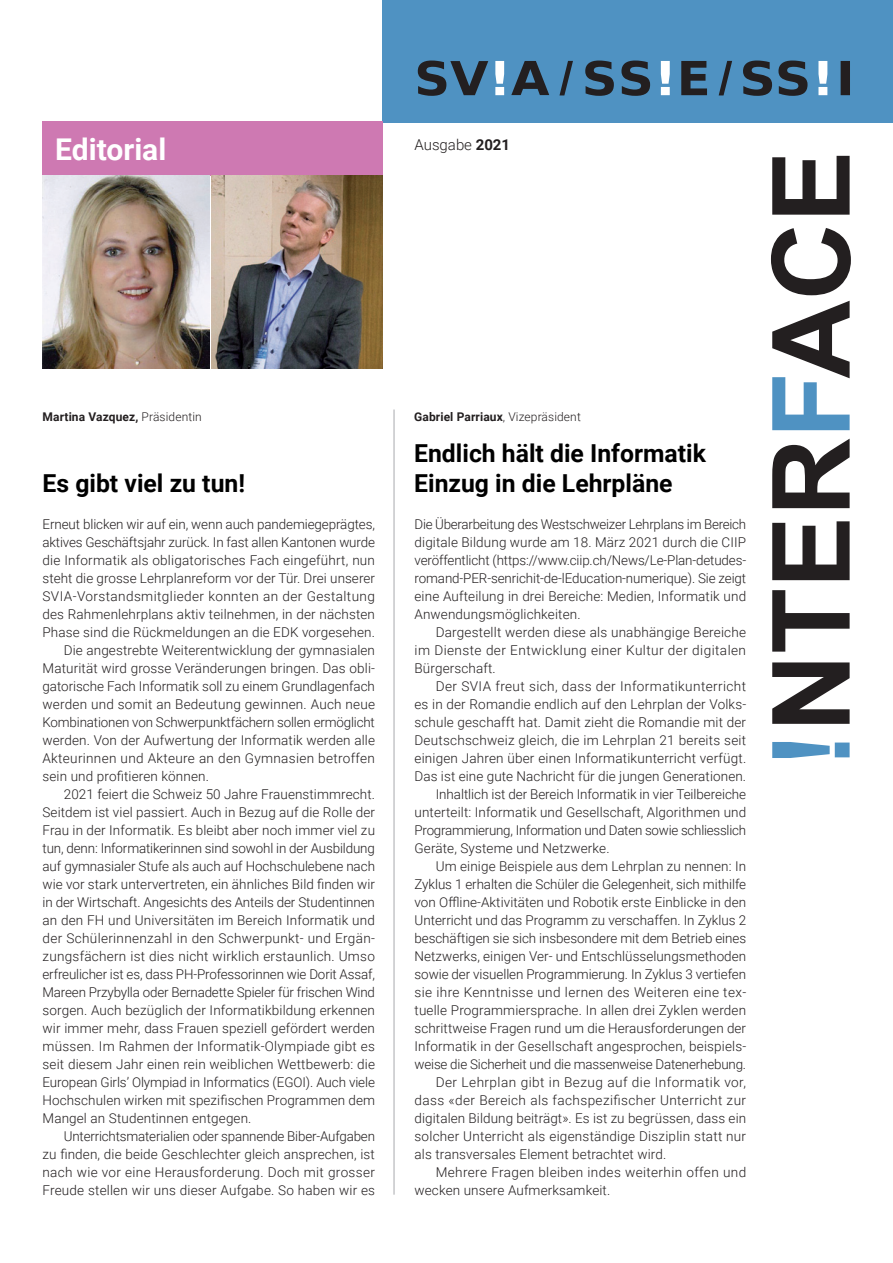
<style>
.page{position:relative;width:893px;height:1263px;background:#fff}
.page>*{position:absolute;margin:0;border:0;box-sizing:border-box;transform-origin:0 0}
.t1{font:700 108px "Arial";color:#231f20}
.t2{font:700 30px "Roboto";color:#fff}
.t3{font:700 24.75px/29.7px "Roboto";color:#000}
.t4{font:300 15px "Roboto";color:#231f20}
.t5{font:300 13.5px/18px "Roboto";letter-spacing:.01em;color:#231f20;text-align:justify}
.t6{font:300 13.5px "Roboto";letter-spacing:-.01em;color:#231f20}
.t7{font:300 13.5px "Roboto";letter-spacing:.03em;color:#231f20}
.t8{font:300 13.5px "Roboto";letter-spacing:-.015em;color:#231f20}
.t9{font:700 12px "Roboto";letter-spacing:.01em;color:#231f20}
.s1{font-weight:700}
.s2{font-weight:300}
.s3{color:#4f92c2}
</style>
<div class="page">
<div style="left:383px;top:0;width:510px;height:122px;background:#4f92c2"></div>
<div style="left:43px;top:122px;width:340px;height:54px;background:#ce79b2"></div>
<svg style="left:418px;top:61px;width:131px;height:35px"></svg>
<svg style="left:743px;top:61px;width:107px;height:35px"></svg>
<svg style="left:585px;top:61px;width:122px;height:35px"></svg>
<svg style="left:559px;top:61px;width:14px;height:34px"></svg>
<svg style="left:719px;top:61px;width:13px;height:34px"></svg>
<img style="left:43px;top:176px;width:166px;height:193px">
<img style="left:211px;top:176px;width:172px;height:193px">
<hr style="left:394px;top:409px;width:1px;height:786px;background:#a8a9ad">
<h2 class="t2" style="left:55px;top:128px;width:113px">Editorial</h2>
<p class="t4" style="left:414px;top:134px;width:97px">Ausgabe <span class="s1">2021</span></p>
<p class="t9" style="left:43px;top:408px;width:161px">Martina Vazquez, <span class="s2">Präsidentin</span></p>
<p class="t9" style="left:414px;top:408px;width:168px">Gabriel Parriaux<span class="s2">, Vizepräsident</span></p>
<h3 class="t3" style="left:43px;top:468px;width:204px">Es gibt viel zu tun!</h3>
<p class="t5" style="left:43px;top:514px;width:334px">Erneut blicken wir auf ein, wenn auch pandemiegeprägtes,</p>
<p class="t6" style="left:43px;top:532px;width:334px">aktives Geschäftsjahr zurück. In fast allen Kantonen wurde</p>
<p class="t5" style="left:43px;top:550px;width:334px">die Informatik als obligatorisches Fach eingeführt, nun</p>
<p class="t5" style="left:43px;top:568px;width:334px">steht die grosse Lehrplanreform vor der Tür. Drei unserer</p>
<p class="t7" style="left:43px;top:586px;width:334px">SVIA-Vorstandsmitglieder konnten an der Gestaltung</p>
<p class="t5" style="left:43px;top:604px;width:334px">des Rahmenlehrplans aktiv teilnehmen, in der nächsten</p>
<p class="t5" style="left:43px;top:622px;width:334px">Phase sind die Rückmeldungen an die EDK vorgesehen.</p>
<p class="t5" style="left:64px;top:640px;width:313px">Die angestrebte Weiterentwicklung der gymnasialen</p>
<p class="t5" style="left:43px;top:658px;width:334px">Maturität wird grosse Veränderungen bringen. Das obli-</p>
<p class="t5" style="left:43px;top:676px;width:334px">gatorische Fach Informatik soll zu einem Grundlagenfach</p>
<p class="t5" style="left:43px;top:694px;width:334px">werden und somit an Bedeutung gewinnen. Auch neue</p>
<p class="t6" style="left:43px;top:712px;width:334px">Kombinationen von Schwerpunktfächern sollen ermöglicht</p>
<p class="t5" style="left:43px;top:730px;width:334px">werden. Von der Aufwertung der Informatik werden alle</p>
<p class="t5" style="left:43px;top:748px;width:334px">Akteurinnen und Akteure an den Gymnasien betroffen</p>
<p class="t5" style="left:43px;top:766px;width:168px">sein und profitieren können.</p>
<p class="t5" style="left:64px;top:784px;width:313px">2021 feiert die Schweiz 50 Jahre Frauenstimmrecht.</p>
<p class="t5" style="left:43px;top:802px;width:334px">Seitdem ist viel passiert. Auch in Bezug auf die Rolle der</p>
<p class="t5" style="left:43px;top:820px;width:334px">Frau in der Informatik. Es bleibt aber noch immer viel zu</p>
<p class="t6" style="left:43px;top:838px;width:334px">tun, denn: Informatikerinnen sind sowohl in der Ausbildung</p>
<p class="t5" style="left:43px;top:856px;width:334px">auf gymnasialer Stufe als auch auf Hochschulebene nach</p>
<p class="t5" style="left:43px;top:874px;width:334px">wie vor stark untervertreten, ein ähnliches Bild finden wir</p>
<p class="t5" style="left:43px;top:892px;width:334px">in der Wirtschaft. Angesichts des Anteils der Studentinnen</p>
<p class="t5" style="left:43px;top:910px;width:334px">an den FH und Universitäten im Bereich Informatik und</p>
<p class="t5" style="left:43px;top:928px;width:334px">der Schülerinnenzahl in den Schwerpunkt- und Ergän-</p>
<p class="t5" style="left:43px;top:946px;width:334px">zungsfächern ist dies nicht wirklich erstaunlich. Umso</p>
<p class="t6" style="left:43px;top:964px;width:334px">erfreulicher ist es, dass PH-Professorinnen wie Dorit Assaf,</p>
<p class="t6" style="left:43px;top:982px;width:334px">Mareen Przybylla oder Bernadette Spieler für frischen Wind</p>
<p class="t5" style="left:43px;top:1000px;width:334px">sorgen. Auch bezüglich der Informatikbildung erkennen</p>
<p class="t5" style="left:43px;top:1018px;width:334px">wir immer mehr, dass Frauen speziell gefördert werden</p>
<p class="t5" style="left:43px;top:1036px;width:334px">müssen. Im Rahmen der Informatik-Olympiade gibt es</p>
<p class="t5" style="left:43px;top:1054px;width:334px">seit diesem Jahr einen rein weiblichen Wettbewerb: die</p>
<p class="t5" style="left:43px;top:1072px;width:334px">European Girls’ Olympiad in Informatics (EGOI). Auch viele</p>
<p class="t5" style="left:43px;top:1090px;width:334px">Hochschulen wirken mit spezifischen Programmen dem</p>
<p class="t5" style="left:43px;top:1108px;width:211px">Mangel an Studentinnen entgegen.</p>
<p class="t8" style="left:64px;top:1126px;width:313px">Unterrichtsmaterialien oder spannende Biber-Aufgaben</p>
<p class="t5" style="left:43px;top:1144px;width:334px">zu finden, die beide Geschlechter gleich ansprechen, ist</p>
<p class="t5" style="left:43px;top:1162px;width:334px">nach wie vor eine Herausforderung. Doch mit grosser</p>
<p class="t5" style="left:43px;top:1180px;width:334px">Freude stellen wir uns dieser Aufgabe. So haben wir es</p>
<h3 class="t3" style="left:414px;top:437px;width:293px">Endlich hält die Informatik<br>Einzug in die Lehrpläne</h3>
<p class="t5" style="left:414px;top:514px;width:333px">Die Überarbeitung des Westschweizer Lehrplans im Bereich digitale Bildung wurde am 18. März 2021 durch die CIIP veröffentlicht (https://www.ciip.ch/News/Le-Plan-detudes&shy;romand-PER-senrichit-de-lEducation-numerique). Sie zeigt eine Aufteilung in drei Bereiche: Medien, Informatik und Anwendungsmöglichkeiten.</p>
<p class="t5" style="left:414px;top:622px;width:333px;text-indent:21px">Dargestellt werden diese als unabhängige Bereiche im Dienste der Entwicklung einer Kultur der digitalen Bürgerschaft.</p>
<p class="t7" style="left:436px;top:676px;width:312px">Der SVIA freut sich, dass der Informatikunterricht</p>
<p class="t5" style="left:414px;top:694px;width:333px">es in der Romandie endlich auf den Lehrplan der Volks-</p>
<p class="t5" style="left:414px;top:712px;width:333px">schule geschafft hat. Damit zieht die Romandie mit der</p>
<p class="t5" style="left:414px;top:730px;width:333px">Deutschschweiz gleich, die im Lehrplan 21 bereits seit</p>
<p class="t5" style="left:414px;top:748px;width:333px">einigen Jahren über einen Informatikunterricht verfügt.</p>
<p class="t5" style="left:414px;top:766px;width:333px">Das ist eine gute Nachricht für die jungen Generationen.</p>
<p class="t5" style="left:436px;top:784px;width:312px">Inhaltlich ist der Bereich Informatik in vier Teilbereiche</p>
<p class="t5" style="left:414px;top:802px;width:333px">unterteilt: Informatik und Gesellschaft, Algorithmen und</p>
<p class="t8" style="left:414px;top:820px;width:333px">Programmierung, Information und Daten sowie schliesslich</p>
<p class="t5" style="left:414px;top:838px;width:197px">Geräte, Systeme und Netzwerke.</p>
<p class="t5" style="left:436px;top:856px;width:312px">Um einige Beispiele aus dem Lehrplan zu nennen: In</p>
<p class="t5" style="left:414px;top:874px;width:333px">Zyklus 1 erhalten die Schüler die Gelegenheit, sich mithilfe</p>
<p class="t5" style="left:414px;top:892px;width:333px">von Offline-Aktivitäten und Robotik erste Einblicke in den</p>
<p class="t5" style="left:414px;top:910px;width:333px">Unterricht und das Programm zu verschaffen. In Zyklus 2</p>
<p class="t5" style="left:414px;top:928px;width:333px">beschäftigen sie sich insbesondere mit dem Betrieb eines</p>
<p class="t5" style="left:414px;top:946px;width:333px">Netzwerks, einigen Ver- und Entschlüsselungsmethoden</p>
<p class="t5" style="left:414px;top:964px;width:333px">sowie der visuellen Programmierung. In Zyklus 3 vertiefen</p>
<p class="t7" style="left:414px;top:982px;width:333px">sie ihre Kenntnisse und lernen des Weiteren eine tex-</p>
<p class="t5" style="left:414px;top:1000px;width:333px">tuelle Programmiersprache. In allen drei Zyklen werden</p>
<p class="t5" style="left:414px;top:1018px;width:333px">schrittweise Fragen rund um die Herausforderungen der</p>
<p class="t5" style="left:414px;top:1036px;width:332px">Informatik in der Gesellschaft angesprochen, beispiels-</p>
<p class="t6" style="left:414px;top:1054px;width:333px">weise die Sicherheit und die massenweise Datenerhebung.</p>
<p class="t7" style="left:436px;top:1072px;width:312px">Der Lehrplan gibt in Bezug auf die Informatik vor,</p>
<p class="t7" style="left:414px;top:1090px;width:333px">dass «der Bereich als fachspezifischer Unterricht zur</p>
<p class="t5" style="left:414px;top:1108px;width:333px">digitalen Bildung beiträgt». Es ist zu begrüssen, dass ein</p>
<p class="t5" style="left:414px;top:1126px;width:333px">solcher Unterricht als eigenständige Disziplin statt nur</p>
<p class="t5" style="left:414px;top:1144px;width:253px">als transversales Element betrachtet wird.</p>
<p class="t5" style="left:436px;top:1162px;width:312px">Mehrere Fragen bleiben indes weiterhin offen und</p>
<p class="t5" style="left:414px;top:1180px;width:197px">wecken unsere Aufmerksamkeit.</p>
<h1 class="t1" style="left:740px;top:768px;width:619px;rotate:-90deg"><span class="s3">!</span>NTER<span class="s3">F</span>ACE</h1>
</div>
